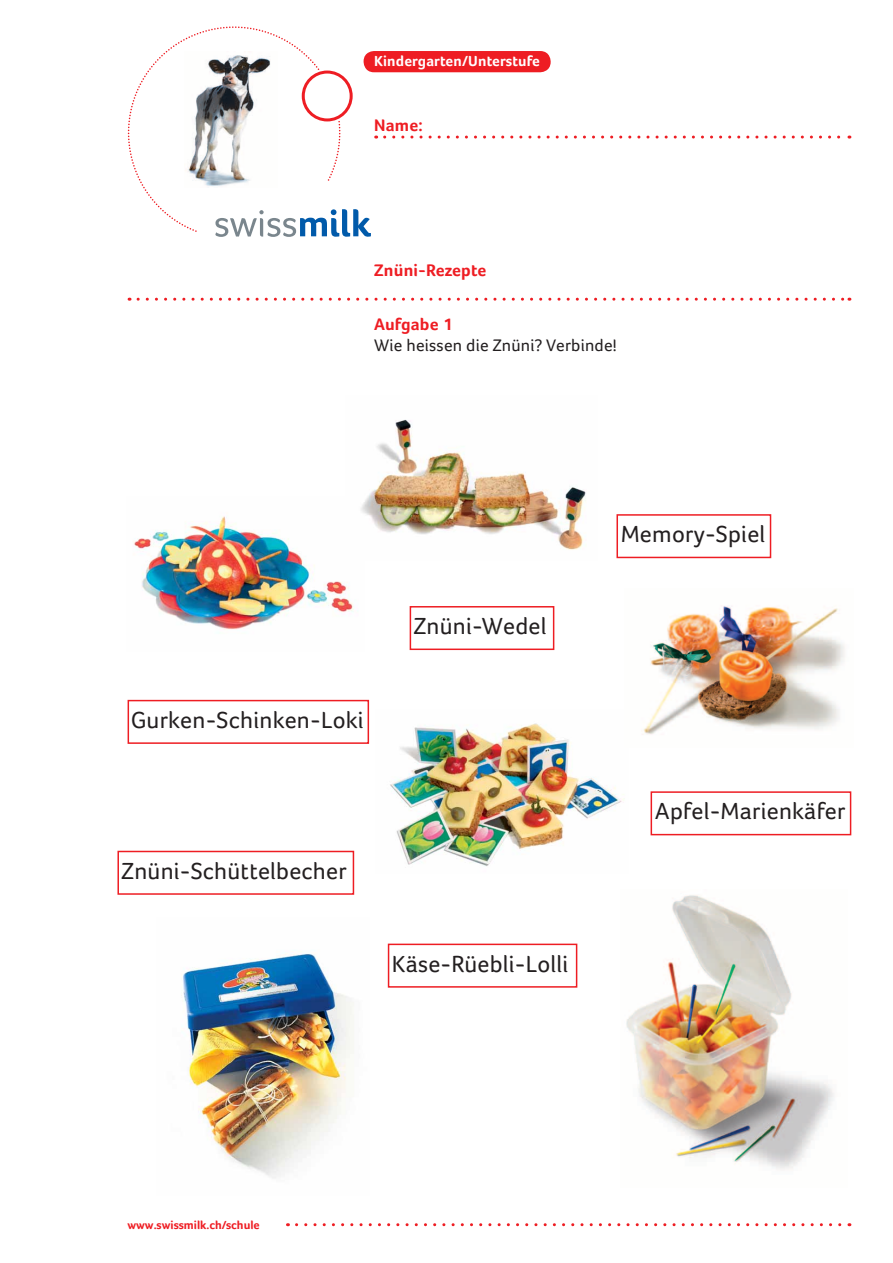
<style>
.page{position:relative;width:893px;height:1263px;background:#fff}
.page>*{position:absolute;margin:0;border:0;box-sizing:border-box;transform-origin:0 0}
.t1{font:24px "Foco";letter-spacing:.01em;color:#231f20}
.t2{font:17.25px "Foco";letter-spacing:.01em;color:#231f20}
.t3{font:700 17.25px "Foco";letter-spacing:.01em;color:#ee1d23}
.t4{font:700 15px "Foco";letter-spacing:.01em;color:#fff}
.t5{font:700 12px "Foco";color:#ee1d23}
</style>
<div class="page">
<svg style="left:128px;top:26px;width:249px;height:211px"></svg>
<svg style="left:385px;top:136px;width:465px;height:3px"></svg>
<div style="left:364px;top:51px;width:187px;height:21px;background:#ee1d23;border-radius:11px"></div>
<svg style="left:138px;top:298px;width:712px;height:3px"></svg>
<svg style="left:297px;top:1223px;width:553px;height:3px"></svg>
<img style="left:134px;top:516px;width:220px;height:114px">
<img style="left:390px;top:723px;width:234px;height:143px">
<img style="left:345px;top:419px;width:241px;height:141px">
<img style="left:626px;top:895px;width:208px;height:275px">
<img style="left:181px;top:951px;width:173px;height:227px">
<img style="left:642px;top:606px;width:203px;height:129px">
<div style="left:128px;top:700px;width:241px;height:44px;border:2px solid #ee1d23"></div>
<div style="left:651px;top:791px;width:200px;height:44px;border:2px solid #ee1d23"></div>
<div style="left:616px;top:514px;width:155px;height:44px;border:2px solid #ee1d23"></div>
<div style="left:410px;top:606px;width:144px;height:44px;border:2px solid #ee1d23"></div>
<div style="left:117px;top:851px;width:237px;height:44px;border:2px solid #ee1d23"></div>
<div style="left:388px;top:944px;width:189px;height:44px;border:2px solid #ee1d23"></div>
<p class="t4" style="left:374px;top:52px;width:167px">Kindergarten/Unterstufe</p>
<p class="t3" style="left:374px;top:115px;width:50px">Name:</p>
<p class="t3" style="left:374px;top:260px;width:114px">Znüni-Rezepte</p>
<p class="t3" style="left:374px;top:314px;width:80px">Aufgabe 1</p>
<p class="t2" style="left:374px;top:335px;width:244px">Wie heissen die Znüni? Verbinde!</p>
<p class="t1" style="left:131px;top:706px;width:235px">Gurken-Schinken-Loki</p>
<p class="t1" style="left:414px;top:612px;width:134px">Znüni-Wedel</p>
<p class="t1" style="left:122px;top:857px;width:227px">Znüni-Schüttelbecher</p>
<p class="t1" style="left:392px;top:949px;width:178px">Käse-Rüebli-Lolli</p>
<p class="t1" style="left:621px;top:520px;width:146px">Memory-Spiel</p>
<p class="t1" style="left:655px;top:797px;width:192px">Apfel-Marienkäfer</p>
<p class="t5" style="left:128px;top:1218px;width:134px">www.swissmilk.ch/schule</p>
</div>
